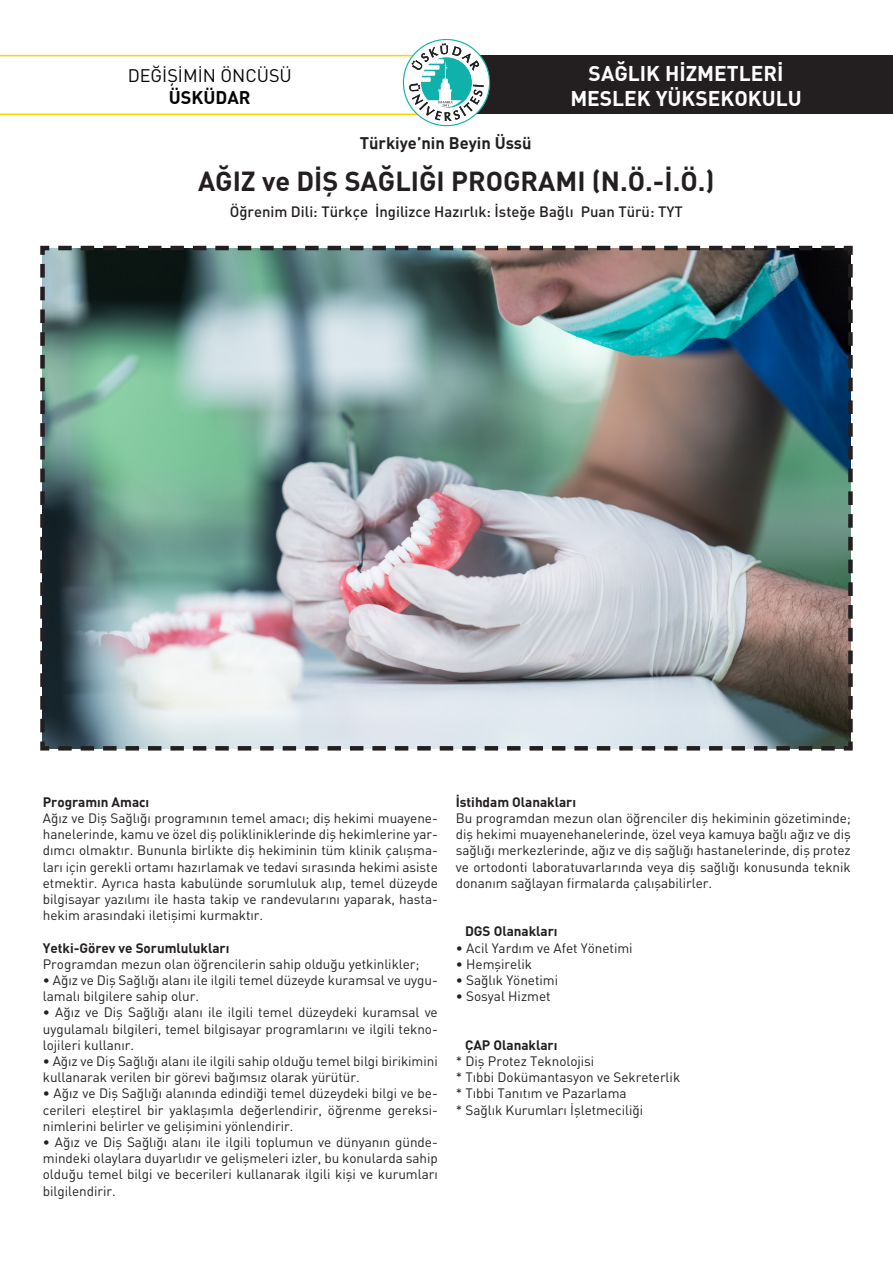
<style>
.page{position:relative;width:893px;height:1263px;background:#fff}
.page>*{position:absolute;margin:0;border:0;box-sizing:border-box;transform-origin:0 0}
.t1{font:700 27px "DIN";color:#231f20}
.t2{font:700 20.85px "DIN";color:#fff}
.t3{font:18px "DIN";color:#040503}
.t4{font:700 18px "DIN";color:#040503}
.t5{font:700 16.5px "DIN";color:#231f20}
.t6{font:500 14.85px "DIN";color:#231f20}
.t7{font:13.5px/16.2px "DIN";letter-spacing:-.005em;color:#231f20;text-align:justify}
.t8{font:700 13.5px "DIN";letter-spacing:-.005em;color:#231f20}
</style>
<div class="page">
<img style="left:40px;top:245px;width:813px;height:506px">
<div style="left:459px;top:55px;width:434px;height:59px;background:#231f20"></div>
<svg style="left:0;top:39px;width:490px;height:87px"></svg>
<p class="t3" style="left:128px;top:64px;width:166px">DEĞİŞİMİN ÖNCÜSÜ</p>
<p class="t4" style="left:169px;top:85px;width:83px">ÜSKÜDAR</p>
<p class="t5" style="left:360px;top:132px;width:173px">Türkiye’nin Beyin Üssü</p>
<p class="t2" style="left:589px;top:60px;width:196px">SAĞLIK HİZMETLERİ</p>
<p class="t2" style="left:570px;top:85px;width:233px">MESLEK YÜKSEKOKULU</p>
<p class="t1" style="left:198px;top:164px;width:518px">AĞIZ ve DİŞ SAĞLIĞI PROGRAMI (N.Ö.-İ.Ö.)</p>
<p class="t6" style="left:230px;top:202px;width:455px">Öğrenim Dili: Türkçe İngilizce Hazırlık: İsteğe Bağlı Puan Türü: TYT</p>
<p class="t8" style="left:43px;top:793px;width:108px">Programın Amacı</p>
<p class="t7" style="left:43px;top:810px;width:396px">Ağız ve Diş Sağlığı programının temel amacı; diş hekimi muayene&shy;hanelerinde, kamu ve özel diş polikliniklerinde diş hekimlerine yar&shy;dımcı olmaktır. Bununla birlikte diş hekiminin tüm klinik çalışma&shy;ları için gerekli ortamı hazırlamak ve tedavi sırasında hekimi asiste etmektir. Ayrıca hasta kabulünde sorumluluk alıp, temel düzeyde bilgisayar yazılımı ile hasta takip ve randevularını yaparak, hasta&shy;hekim arasındaki iletişimi kurmaktır.</p>
<p class="t8" style="left:43px;top:939px;width:188px">Yetki-Görev ve Sorumlulukları</p>
<p class="t7" style="left:43px;top:955px;width:378px">Programdan mezun olan öğrencilerin sahip olduğu yetkinlikler;</p>
<p class="t7" style="left:43px;top:972px;width:396px">• Ağız ve Diş Sağlığı alanı ile ilgili temel düzeyde kuramsal ve uygu&shy;lamalı bilgilere sahip olur.</p>
<p class="t7" style="left:43px;top:1004px;width:396px">• Ağız ve Diş Sağlığı alanı ile ilgili temel düzeydeki kuramsal ve uygulamalı bilgileri, temel bilgisayar programlarını ve ilgili tekno&shy;lojileri kullanır.</p>
<p class="t7" style="left:43px;top:1053px;width:396px">• Ağız ve Diş Sağlığı alanı ile ilgili sahip olduğu temel bilgi birikimini kullanarak verilen bir görevi bağımsız olarak yürütür.</p>
<p class="t7" style="left:43px;top:1085px;width:396px">• Ağız ve Diş Sağlığı alanında edindiği temel düzeydeki bilgi ve be&shy;cerileri eleştirel bir yaklaşımla değerlendirir, öğrenme gereksi&shy;nimlerini belirler ve gelişimini yönlendirir.</p>
<p class="t7" style="left:43px;top:1134px;width:396px">• Ağız ve Diş Sağlığı alanı ile ilgili toplumun ve dünyanın günde&shy;mindeki olaylara duyarlıdır ve gelişmeleri izler, bu konularda sahip olduğu temel bilgi ve becerileri kullanarak ilgili kişi ve kurumları bilgilendirir.</p>
<p class="t8" style="left:456px;top:793px;width:122px">İstihdam Olanakları</p>
<p class="t7" style="left:456px;top:810px;width:396px">Bu programdan mezun olan öğrenciler diş hekiminin gözetiminde; diş hekimi muayenehanelerinde, özel veya kamuya bağlı ağız ve diş sağlığı merkezlerinde, ağız ve diş sağlığı hastanelerinde, diş protez ve ortodonti laboratuvarlarında veya diş sağlığı konusunda teknik donanım sağlayan firmalarda çalışabilirler.</p>
<p class="t8" style="left:465px;top:923px;width:94px">DGS Olanakları</p>
<p class="t7" style="left:456px;top:939px;width:178px">• Acil Yardım ve Afet Yönetimi</p>
<p class="t7" style="left:456px;top:955px;width:78px">• Hemşirelik</p>
<p class="t7" style="left:456px;top:972px;width:104px">• Sağlık Yönetimi</p>
<p class="t7" style="left:456px;top:988px;width:96px">• Sosyal Hizmet</p>
<p class="t8" style="left:465px;top:1036px;width:94px">ÇAP Olanakları</p>
<p class="t7" style="left:456px;top:1053px;width:140px">* Diş Protez Teknolojisi</p>
<p class="t7" style="left:456px;top:1069px;width:226px">* Tıbbi Dokümantasyon ve Sekreterlik</p>
<p class="t7" style="left:456px;top:1085px;width:172px">* Tıbbi Tanıtım ve Pazarlama</p>
<p class="t7" style="left:456px;top:1101px;width:189px">* Sağlık Kurumları İşletmeciliği</p>
</div>
